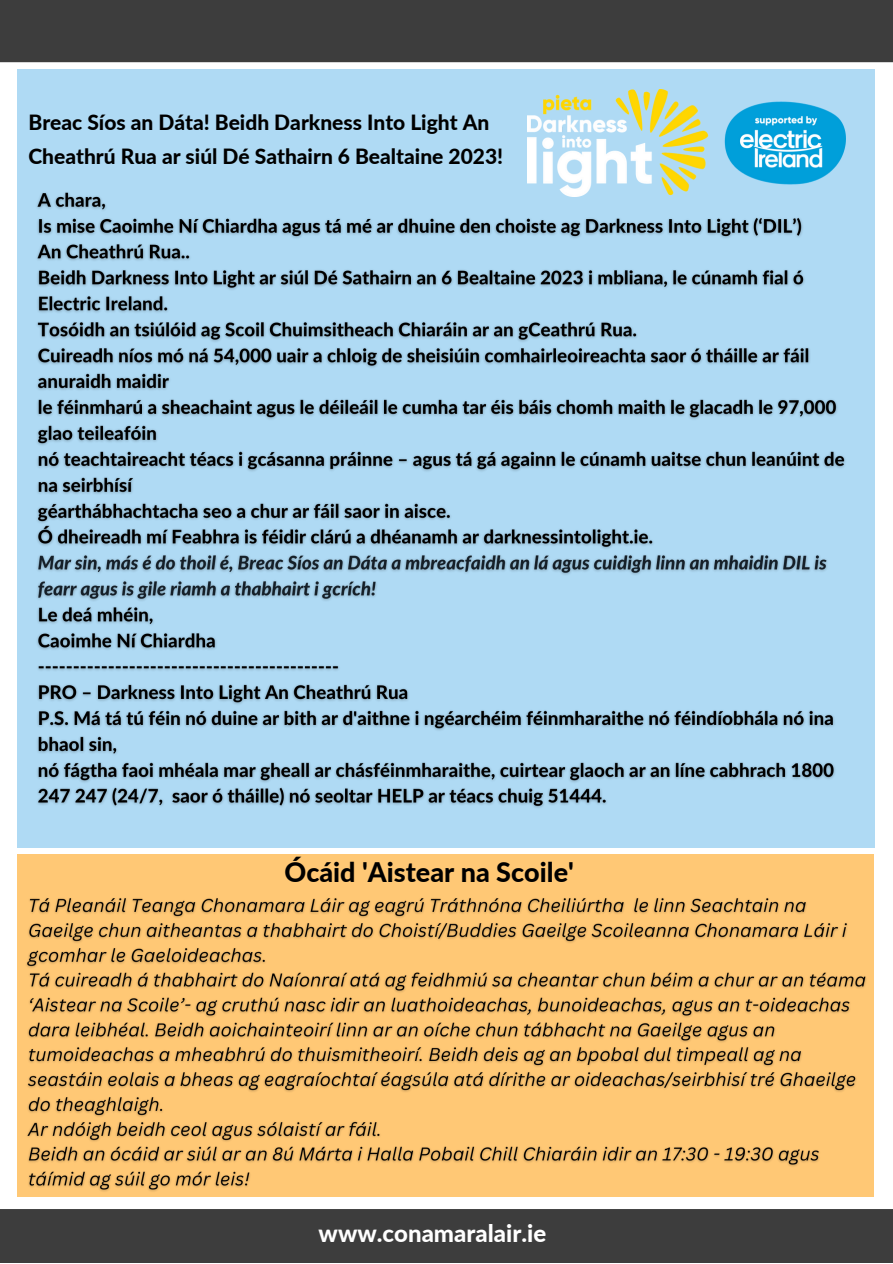
<style>
.page{position:relative;width:893px;height:1264px;background:#fff}
.page>*{position:absolute;margin:0;border:0;box-sizing:border-box;transform-origin:0 0}
.t1{font:800 27px "Lato";color:#000}
.t2{font:800 24px "Lato";color:#fff}
.t3{font:800 21px/33.8px "Lato";color:#000}
</style>
<div class="page">
<div style="left:0;top:1208px;width:892px;height:54px;background:#3d3d3d"></div>
<div style="left:0;top:0;width:892px;height:62px;background:#3d3d3d"></div>
<div style="left:17px;top:69px;width:857px;height:778px;background:#afdaf4"></div>
<img style="left:37px;top:192px;width:808px;height:616px">
<img style="left:527px;top:89px;width:318px;height:107px">
<div style="left:17px;top:854px;width:856px;height:342px;background:#ffc875"></div>
<img style="left:26px;top:898px;width:840px;height:294px">
<p class="t3" style="left:28px;top:105px;width:476px">Breac Síos an Dáta! Beidh Darkness Into Light An<br>Cheathrú Rua ar siúl Dé Sathairn 6 Bealtaine 2023!</p>
<p class="t1" style="left:284px;top:855px;width:291px">Ócáid 'Aistear na Scoile'</p>
<p class="t2" style="left:318px;top:1218px;width:229px">www.conamaralair.ie</p>
</div>
